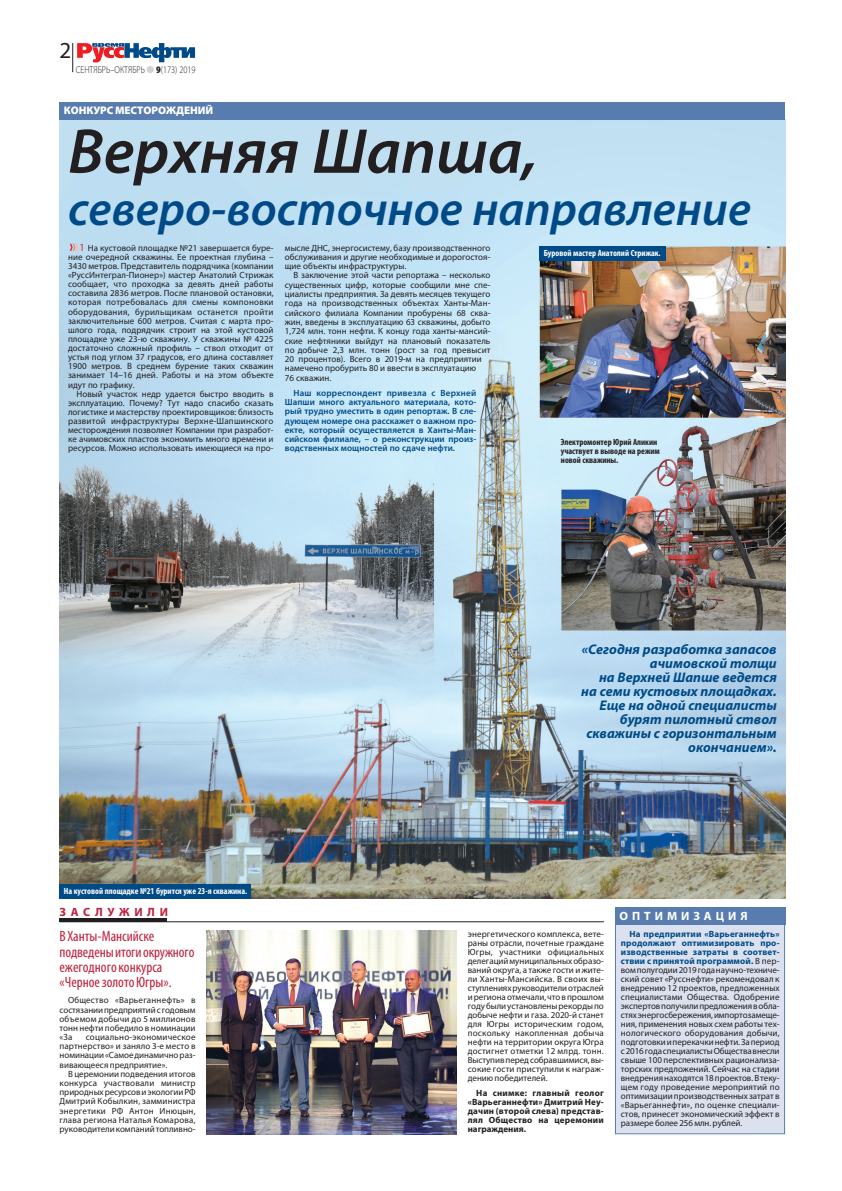
<style>
.page{position:relative;width:842px;height:1191px;background:#fff}
.page>*{position:absolute;margin:0;border:0;box-sizing:border-box;transform-origin:0 0}
.t1{font:italic 600 64px "Myriad Pro";color:#231f20}
.t2{font:italic 600 48px "Myriad Pro";color:#004b87}
.t3{font:23px "Myriad Pro";color:#231f20}
.t4{font:condensed 15px/15.2px "Myriad Pro";color:#c0203b}
.t5{font:italic 700 14px/14px "Myriad Pro";color:#004b87;text-align:right}
.t6{font:700 12px "Myriad Pro";letter-spacing:.335em;color:#fff}
.t7{font:700 12px "Myriad Pro";letter-spacing:.39em;color:#c0203b}
.t8{font:900 11px "Myriad Pro";color:#fff}
.t9{font:condensed 11px "Myriad Pro";color:#ee1d23}
.t10{font:300 10px "Myriad Pro";color:#231f20;scale:.83 1}
.t11{font:9px/9px "Myriad Pro";color:#231f20;text-align:justify}
.t12{font:600 9px/9.3px "Myriad Pro";letter-spacing:.005em;color:#004b87;text-align:justify}
.t13{font:700 9px/9px "Myriad Pro";letter-spacing:.02em;color:#231f20;text-align:justify}
.t14{font:700 condensed 9px "Myriad Pro";color:#fff}
.t15{font:700 condensed 9px/9px "Myriad Pro";color:#231f20}
.s1{color:#d1d2d4}
.s2{font-weight:900}
.s3{font-weight:700;color:#004b87}
</style>
<div class="page">
<div style="left:616px;top:908px;width:168px;height:225px;background:#dbe1ee"></div>
<div style="left:615px;top:907px;width:170px;height:227px;border:1px solid #597cae"></div>
<img style="left:60px;top:119px;width:725px;height:780px">
<svg style="left:72px;top:43px;width:123px;height:29px"></svg>
<hr style="left:60px;top:921px;width:544px;height:1px;background:#231f20">
<hr style="left:60px;top:918px;width:107px;height:4px;background:#231f20">
<div style="left:60px;top:102px;width:725px;height:17px;background:#597cae"></div>
<svg style="left:70px;top:244px;width:8px;height:7px"></svg>
<img style="left:207px;top:930px;width:249px;height:204px">
<div style="left:60px;top:884px;width:191px;height:15px;background:#004b87"></div>
<div style="left:539px;top:247px;width:127px;height:14px;background:#004b87"></div>
<div style="left:615px;top:907px;width:170px;height:17px;background:#597cae"></div>
<h3 class="t3" style="left:60px;top:37px;width:13px">2</h3>
<p class="t10" style="left:76px;top:64px;width:146px">СЕНТЯБРЬ–ОКТЯБРЬ <span class="s1">●</span> <span class="s2">9</span>(173) 2019</p>
<p class="t8" style="left:64px;top:104px;width:151px">КОНКУРС МЕСТОРОЖДЕНИЙ</p>
<h1 class="t1" style="left:68px;top:113px;width:471px">Верхняя Шапша,</h1>
<h2 class="t2" style="left:68px;top:180px;width:685px">северо-восточное направление</h2>
<p class="t9" style="left:80px;top:241px;width:6px">1</p>
<p class="t11" style="left:68px;top:243px;width:207px;text-indent:20px">На кустовой площадке №21 завершается буре&shy;ние очередной скважины. Ее проектная глубина – 3430 метров. Представитель подрядчика (компании «Русс Интеграл-Пионер») мастер Анатолий Стрижак со общает, что проходка за девять дней работы составила 2836 метров. После плановой остановки, которая потребовалась для смены компоновки оборудования, бурильщикам останется пройти заключительные 600 метров. Считая с марта про&shy;шлого года, подрядчик строит на этой кустовой площадке уже 23-ю скважину. У скважины № 4225 достаточно сложный профиль – ствол отходит от устья под углом 37 градусов, его длина составляет 1900 метров. В среднем бурение таких скважин занимает 14–16 дней. Работы и на этом объекте идут по графику.</p>
<p class="t11" style="left:68px;top:389px;width:207px;text-indent:9px">Новый участок недр удается быстро вводить в эксплуатацию. Почему? Тут надо спасибо сказать логистике и мастерству проектировщиков: близость развитой инфраструктуры Верхне-Шапшинского месторождения позволяет Компании при разработ&shy;ке ачимовских пластов экономить много времени и ресурсов. Можно использовать имеющиеся на про-</p>
<p class="t11" style="left:285px;top:243px;width:207px;line-height:9.3px">мысле ДНС, энергосистему, базу производственного обслуживания и другие необходимые и дорогостоя&shy;щие объекты инфраструктуры.</p>
<p class="t11" style="left:285px;top:271px;width:207px;line-height:9.3px;text-align:left;text-indent:9px">В заключение этой части репортажа – несколько существенных цифр, которые сообщили мне спе&shy;циалисты предприятия. За девять месяцев текущего года на производственных объектах Ханты-Ман - сийского филиала Компании пробурены 68 сква&shy;жин, введены в эксплуатацию 63 скважины, добыто 1,724 млн. тонн нефти. К концу года ханты-мансий&shy;ские нефтяники выйдут на плановый показатель по добыче 2,3 млн. тонн (рост за год превысит 20 процентов). Всего в 2019-м на предприятии намечено пробурить 80 и ввести в эксплуатацию<br>76 скважин.</p>
<p class="t12" style="left:285px;top:388px;width:193px;text-indent:9px">Наш корреспондент привезла с Верхней Шапши много актуального материала, кото&shy;рый трудно уместить в один репортаж. В сле&shy;дующем номере она расскажет о важном про&shy;екте, который осуществляется в Ханты-Ман - сийском филиале, – о реконструкции произ - водственных мощностей по сдаче нефти.</p>
<p class="t14" style="left:544px;top:248px;width:118px">Буровой мастер Анатолий Стрижак.</p>
<p class="t15" style="left:561px;top:437px;width:100px">Электромонтер Юрий Аликин участвует в выводе на режим новой скважины.</p>
<p class="t14" style="left:64px;top:885px;width:185px">На кустовой площадке №21 бурится уже 23-я скважина.</p>
<h3 class="t7" style="left:60px;top:905px;width:110px">ЗАСЛУЖИЛИ</h3>
<h3 class="t4" style="left:60px;top:928px;width:137px">В Ханты-Мансийске подведены итоги окружного ежегодного конкурса «Черное золото Югры».</h3>
<p class="t11" style="left:60px;top:995px;width:138px;text-indent:9px">Общество «Варьеганнефть» в состязании предприятий с годовым объемом добычи до 5 миллионов тонн нефти победило в номинации «За</p>
<p class="t11" style="left:60px;top:1032px;width:138px;text-indent:26px">социально-экономическое партнерство» и заняло 3-е место в номинации «Самое динамично раз&shy;вивающееся предприятие».</p>
<p class="t11" style="left:60px;top:1069px;width:138px;text-indent:9px">В церемонии подведения итогов конкурса участвовали министр природных ресурсов и экологии РФ Дмитрий Кобылкин, замминистра энергетики РФ Антон Инюцын, глава региона Наталья Комарова, руководители компаний топливно-</p>
<h3 class="t5" style="left:581px;top:642px;width:197px">«Сегодня разработка запасов ачимовской толщи<br>на Верхней Шапше ведется на семи кустовых площадках.<br>Еще на одной специалисты бурят пилотный ствол скважины с горизонтальным окончанием».</h3>
<p class="t11" style="left:468px;top:929px;width:138px">энергетического комплекса, вете&shy;раны отрасли, почетные граждане Югры, участники официальных делегаций муниципальных образо&shy;ваний округа, а также гости и жите&shy;ли Ханты-Мансийска. В своих вы - ступлениях руководители отраслей и региона отмечали, что в прошлом году были установлены рекорды по добыче нефти и газа. 2020-й станет для Югры историческим годом, поскольку накопленная добыча нефти на территории округа Югра достигнет отметки 12 млрд. тонн.<br>Выступив перед собравшимися, вы - сокие гости приступили к награж&shy;дению победителей.</p>
<p class="t13" style="left:468px;top:1088px;width:138px;text-indent:9px">На снимке: главный геолог «Варьеганнефти» Дмитрий Неу - дачин (второй слева) представ&shy;лял Общество на церемонии награждения.</p>
<h3 class="t6" style="left:619px;top:908px;width:130px">ОПТИМИЗАЦИЯ</h3>
<p class="t11" style="left:621px;top:929px;width:160px;text-indent:9px"><span class="s3">На предприятии «Варьеганнефть» продолжают оптимизировать про&shy;изводственные затраты в соответ&shy;ствии с принятой программой.</span> В пер&shy;вом полугодии 2019 года научно-техниче&shy;ский совет «Русснефти» рекомендовал к внедрению 12 проектов, предложенных специалистами Общества. Одобрение экспертов получили предложения в обла&shy;стях энергосбережения, импортозамеще&shy;ния, применения новых схем работы тех&shy;нологического оборудования добычи, подготовки и перекачки нефти. За период с 2016 года специалисты Общества внесли свыше 100 перспективных рационализа&shy;торских предложений. Сейчас на стадии внедрения находятся 18 проектов. В теку&shy;щем году проведение мероприятий по оптимизации производственных затрат в «Варьеганнефти», по оценке специали&shy;стов, принесет экономический эффект в размере более 256 млн. рублей.</p>
</div>
